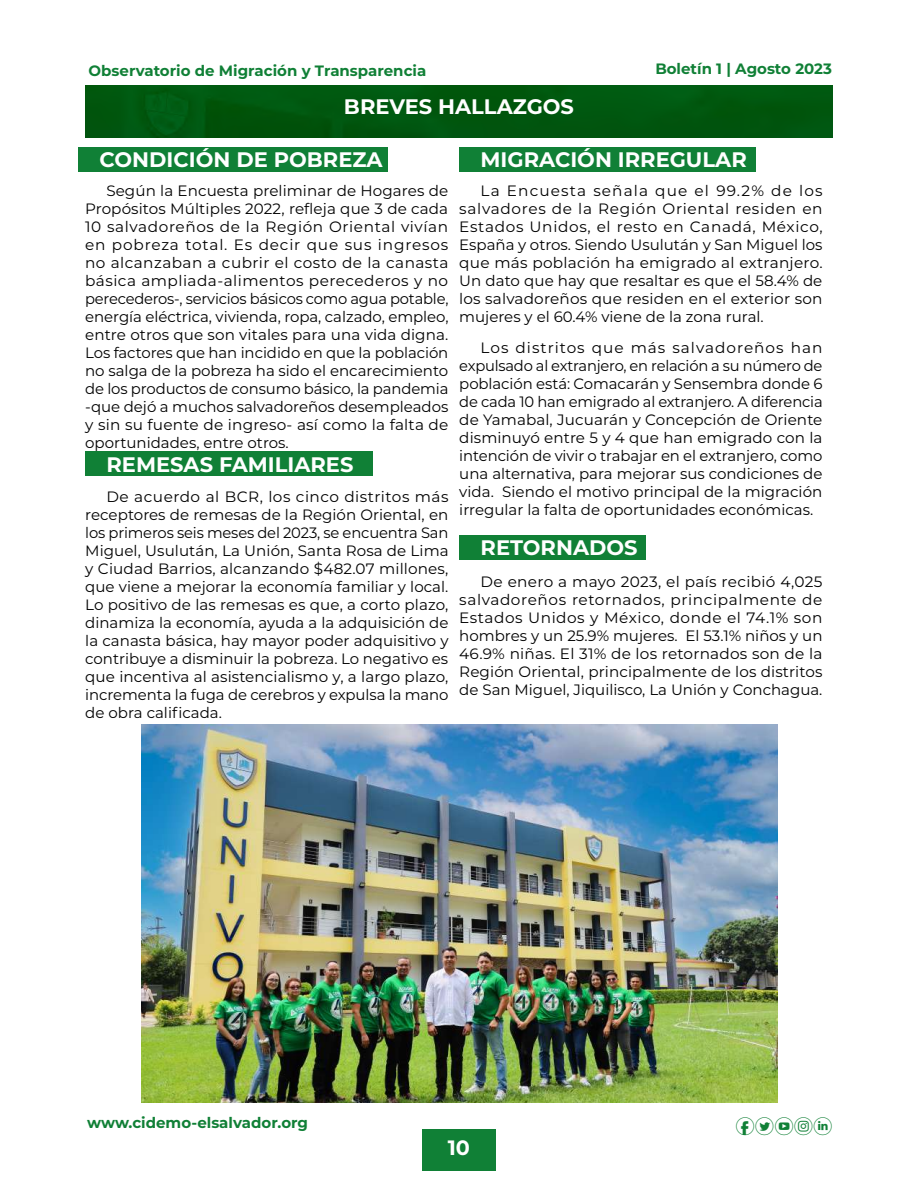
<style>
.page{position:relative;width:918px;height:1188px;background:#fff}
.page>*{position:absolute;margin:0;border:0;box-sizing:border-box;transform-origin:0 0}
.t1{font:700 21px "Montserrat";color:#fff}
.t2{font:700 20.7px "Montserrat";color:#fff}
.t3{font:18px "typeecon";color:#108036}
.t4{font:15px/18px "Montserrat";color:#000;text-align:justify}
.t5{font:700 15px "Montserrat";color:#108036}
</style>
<div class="page">
<div style="left:422px;top:1129px;width:74px;height:41px;background:#108036"></div>
<div style="left:85px;top:85px;width:748px;height:52px;background:#00560e"></div>
<div style="left:459px;top:147px;width:297px;height:24px;background:#108036"></div>
<div style="left:78px;top:147px;width:309px;height:24px;background:#108036"></div>
<div style="left:85px;top:452px;width:287px;height:24px;background:#108036"></div>
<div style="left:459px;top:535px;width:186px;height:24px;background:#108036"></div>
<img style="left:141px;top:724px;width:636px;height:379px">
<p class="t5" style="left:89px;top:59px;width:339px">Observatorio de Migración y Transparencia</p>
<p class="t5" style="left:655px;top:58px;width:178px">Boletín 1 | Agosto 2023</p>
<h1 class="t1" style="left:344px;top:91px;width:232px">BREVES HALLAZGOS</h1>
<h1 class="t1" style="left:99px;top:145px;width:285px">CONDICIÓN DE POBREZA</h1>
<h1 class="t1" style="left:481px;top:145px;width:268px">MIGRACIÓN IRREGULAR</h1>
<p class="t4" style="left:85px;top:181px;width:365px;text-indent:21px">Según la Encuesta preliminar de Hogares de Propósitos Múltiples 2022, refleja que 3 de cada 10 salvadoreños de la Región Oriental vivían en pobreza total. Es decir que sus ingresos no alcanzaban a cubrir el costo de la canasta básica ampliada-alimentos perecederos y no perecederos-, servicios básicos como agua potable, energía eléctrica, vivienda, ropa, calzado, empleo, entre otros que son vitales para una vida digna.<br>Los factores que han incidido en que la población no salga de la pobreza ha sido el encarecimiento de los productos de consumo básico, la pandemia -que dejó a muchos salvadoreños desempleados y sin su fuente de ingreso- así como la falta de oportunidades, entre otros.</p>
<h1 class="t1" style="left:107px;top:449px;width:248px">REMESAS FAMILIARES</h1>
<p class="t4" style="left:85px;top:487px;width:365px;text-indent:21px">De acuerdo al BCR, los cinco distritos más receptores de remesas de la Región Oriental, en los primeros seis meses del 2023, se encuentra San Miguel, Usulután, La Unión, Santa Rosa de Lima y Ciudad Barrios, alcanzando $482.07 millones, que viene a mejorar la economía familiar y local.<br>Lo positivo de las remesas es que, a corto plazo, dinamiza la economía, ayuda a la adquisición de la canasta básica, hay mayor poder adquisitivo y contribuye a disminuir la pobreza. Lo negativo es que incentiva al asistencialismo y, a largo plazo, incrementa la fuga de cerebros y expulsa la mano de obra calificada.</p>
<p class="t4" style="left:459px;top:181px;width:365px;text-indent:21px">La Encuesta señala que el 99.2% de los salvadores de la Región Oriental residen en Estados Unidos, el resto en Canadá, México, España y otros. Siendo Usulután y San Miguel los que más población ha emigrado al extranjero.<br>Un dato que hay que resaltar es que el 58.4% de los salvadoreños que residen en el exterior son mujeres y el 60.4% viene de la zona rural.</p>
<p class="t4" style="left:459px;top:338px;width:365px;text-indent:21px">Los distritos que más salvadoreños han expulsado al extranjero, en relación a su número de población está: Comacarán y Sensembra donde 6 de cada 10 han emigrado al extranjero. A diferencia de Yamabal, Jucuarán y Concepción de Oriente disminuyó entre 5 y 4 que han emigrado con la intención de vivir o trabajar en el extranjero, como una alternativa, para mejorar sus condiciones de vida. Siendo el motivo principal de la migración irregular la falta de oportunidades económicas.</p>
<h1 class="t1" style="left:481px;top:533px;width:158px">RETORNADOS</h1>
<p class="t4" style="left:459px;top:572px;width:365px;text-indent:21px">De enero a mayo 2023, el país recibió 4,025 salvadoreños retornados, principalmente de Estados Unidos y México, donde el 74.1% son hombres y un 25.9% mujeres. El 53.1% niños y un 46.9% niñas. El 31% de los retornados son de la Región Oriental, principalmente de los distritos de San Miguel, Jiquilisco, La Unión y Conchagua.</p>
<p class="t5" style="left:87px;top:1112px;width:222px">www.cidemo-elsalvador.org</p>
<p class="t3" style="left:735px;top:1117px;width:99px">ftyil</p>
<h2 class="t2" style="left:448px;top:1132px;width:24px">10</h2>
</div>
